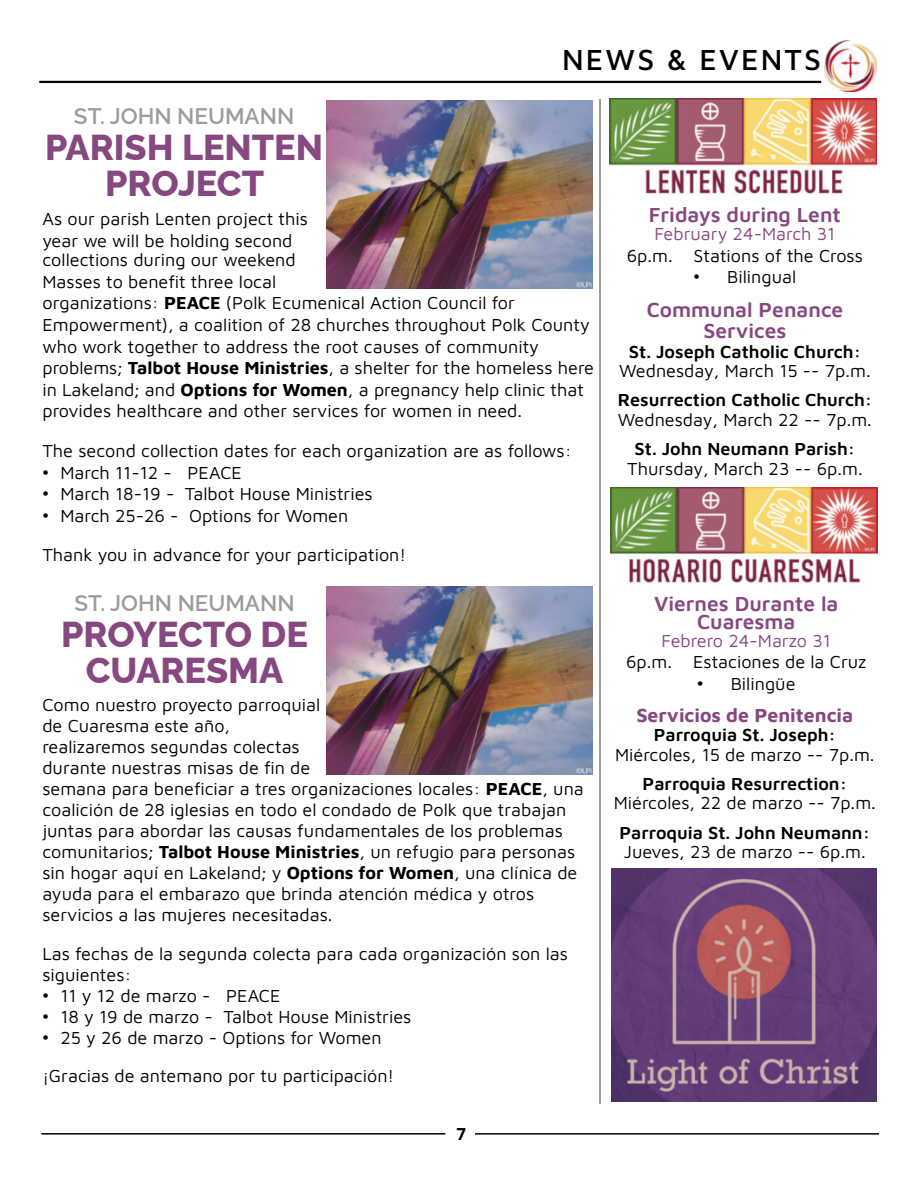
<style>
.page{position:relative;width:918px;height:1188px;background:#fff}
.page>*{position:absolute;margin:0;border:0;box-sizing:border-box;transform-origin:0 0}
.Body_Copy{font:800 36px/36px "Ckqtcx Raleway";color:#874780;text-align:center}
.Body_Copy-2{font:800 36px "Rqngcm Raleway";color:#874780}
.Page_Title_-_Odds{font:500 30px "Maven Pro";letter-spacing:.07em;color:#000}
.Body_Copy-3{font:600 22.5px "Raleway";color:#9c9c9c}
.Subhead1{font:600 21px/18px "Jfpkyr Maven Pro";color:#874780;text-align:center}
.Body_Copy-4{font:600 21px/21px "Jfpkyr Maven Pro";color:#874780;text-align:center}
.Body_Copy-5{font:700 19.5px "Klxyln Maven Pro";color:#874780}
.Body_Copy-6{font:18px/21.6px "Lsjcqv Maven Pro";color:#000}
.Body_Copy-7{font:18px/21px "Pfrgyn Maven Pro";color:#000}
.Body_Copy-8{font:600 18px "Jfpkyr Maven Pro";color:#000}
.Subhead1-2{font:18px "Lsjcqv Maven Pro";color:#000}
.Subhead1-3{font:18px "Lsjcqv Maven Pro";color:#874780}
.Page_Numbers{font:600 18px "Jfpkyr Maven Pro";color:#000}
.s1{font-family:"Klxyln Maven Pro";font-weight:700}
.s2{font-family:"Pfrgyn Maven Pro"}
.s3{font-family:"Kcglmp Maven Pro";font-weight:700}
.s4{font-family:"Arial"}
.s5{font-family:"Lsjcqv Maven Pro"}
</style>
<div class="page">
<hr style="left:475px;top:1133px;width:404px;height:2px;background:#000">
<hr style="left:39px;top:81px;width:782px;height:2px;background:#000">
<svg style="left:824px;top:57px;width:53px;height:35px"></svg>
<img style="left:825px;top:40px;width:51px;height:51px">
<hr style="left:41px;top:1133px;width:404px;height:2px;background:#000">
<hr style="left:600px;top:99px;width:1px;height:1005px;background:#9c9c9c">
<img style="left:609px;top:98px;width:267px;height:97px">
<img style="left:610px;top:488px;width:267px;height:95px">
<img style="left:326px;top:101px;width:267px;height:187px">
<img style="left:326px;top:587px;width:266px;height:187px">
<img style="left:611px;top:868px;width:266px;height:234px">
<p class="Page_Title_-_Odds" style="left:562px;top:39px;width:260px">NEWS &amp; EVENTS</p>
<p class="Body_Copy-3" style="left:74px;top:98px;width:222px">ST. JOHN NEUMANN</p>
<p class="Body_Copy" style="left:45px;top:126px;width:280px">PARISH LENTEN<br>PROJECT</p>
<p class="Body_Copy-6" style="left:42px;top:207px;width:267px">As our parish Lenten project this</p>
<p class="Body_Copy-6" style="left:42px;top:229px;width:252px">year we will be holding second</p>
<p class="Body_Copy-6" style="left:42px;top:248px;width:255px">collections during our weekend</p>
<p class="Body_Copy-7" style="left:42px;top:270px;width:235px">Masses to benefit three local</p>
<p class="Body_Copy-6" style="left:42px;top:291px;width:553px">organizations: <span class="s1">PEACE</span> <span class="s2">(Polk Ecumenical Action Council for Empowerment), a coalition of 28 churches throughout Polk County </span>who work together to address the root causes of community problems; <span class="s3">Talbot House Ministries</span>, a shelter for the homeless here in Lakeland; and <span class="s1">Options for Women</span>, a pregnancy help clinic that provides healthcare and other services for women in need.</p>
<p class="Body_Copy-6" style="left:42px;top:439px;width:531px">The second collection dates for each organization are as follows:</p>
<p class="Body_Copy-7" style="left:42px;top:461px;width:201px"><span class="s4">•</span> March 11-12 - PEACE</p>
<p class="Body_Copy-6" style="left:42px;top:482px;width:332px"><span class="s4">•</span> March 18-19 - Talbot House Ministries</p>
<p class="Body_Copy-7" style="left:42px;top:504px;width:307px"><span class="s4">•</span> March 25-26 - Options for Women</p>
<p class="Body_Copy-6" style="left:42px;top:543px;width:365px">Thank you in advance for your participation!</p>
<p class="Body_Copy-3" style="left:74px;top:585px;width:222px">ST. JOHN NEUMANN</p>
<p class="Body_Copy" style="left:61px;top:612px;width:248px">PROYECTO DE</p>
<p class="Body_Copy-2" style="left:86px;top:641px;width:199px">CUARESMA</p>
<p class="Body_Copy-7" style="left:42px;top:693px;width:279px">Como nuestro proyecto parroquial</p>
<p class="Body_Copy-6" style="left:42px;top:714px;width:189px">de Cuaresma este año,</p>
<p class="Body_Copy-6" style="left:42px;top:735px;width:259px">realizaremos segundas colectas</p>
<p class="Body_Copy-7" style="left:42px;top:756px;width:270px">durante nuestras misas de fin de</p>
<p class="Body_Copy-7" style="left:42px;top:777px;width:543px">semana para beneficiar a tres organizaciones locales: <span class="s1">PEACE</span><span class="s5">, una </span>coalición de 28 iglesias en todo el condado de Polk que trabajan <span class="s5">juntas para abordar las causas fundamentales de los problemas comunitarios;</span> <span class="s3">Talbot House Ministries</span><span class="s5">, un refugio para personas </span>sin hogar aquí en Lakeland; y <span class="s1">Options for Women</span><span class="s5">, una clínica de </span>ayuda para el embarazo que brinda atención médica y otros <span class="s5">servicios a las mujeres necesitadas.</span></p>
<p class="Body_Copy-7" style="left:42px;top:942px;width:527px">Las fechas de la segunda colecta para cada organización son las <span class="s5">siguientes:</span></p>
<p class="Body_Copy-7" style="left:42px;top:984px;width:240px"><span class="s4">•</span> 11 y 12 de marzo - PEACE</p>
<p class="Body_Copy-6" style="left:42px;top:1005px;width:371px"><span class="s4">•</span> 18 y 19 de marzo - Talbot House Ministries</p>
<p class="Body_Copy-6" style="left:42px;top:1026px;width:341px"><span class="s4">•</span> 25 y 26 de marzo - Options for Women</p>
<p class="Body_Copy-7" style="left:42px;top:1064px;width:353px">¡Gracias de antemano por tu participación!</p>
<p class="Page_Numbers" style="left:456px;top:1121px;width:12px">7</p>
<p class="Subhead1" style="left:649px;top:205px;width:194px">Fridays during Lent</p>
<p class="Subhead1-3" style="left:654px;top:222px;width:182px">February 24-March 31</p>
<p class="Subhead1-2" style="left:627px;top:243px;width:238px">6p.m. Stations of the Cross</p>
<p class="Body_Copy-6" style="left:693px;top:265px;width:104px"><span class="s4">•</span> Bilingual</p>
<p class="Body_Copy-4" style="left:647px;top:298px;width:198px">Communal Penance<br>Services</p>
<p class="Body_Copy-8" style="left:629px;top:339px;width:234px">St. Joseph Catholic Church:</p>
<p class="Body_Copy-7" style="left:619px;top:359px;width:253px">Wednesday, March 15 -- 7p.m.</p>
<p class="Body_Copy-8" style="left:618px;top:388px;width:256px">Resurrection Catholic Church:</p>
<p class="Body_Copy-6" style="left:618px;top:408px;width:256px">Wednesday, March 22 -- 7p.m.</p>
<p class="Body_Copy-8" style="left:635px;top:437px;width:222px">St. John Neumann Parish:</p>
<p class="Body_Copy-6" style="left:627px;top:457px;width:237px">Thursday, March 23 -- 6p.m.</p>
<p class="Subhead1" style="left:654px;top:593px;width:186px">Viernes Durante la<br>Cuaresma</p>
<p class="Subhead1-3" style="left:661px;top:628px;width:171px">Febrero 24-Marzo 31</p>
<p class="Subhead1-2" style="left:626px;top:650px;width:242px">6p.m. Estaciones de la Cruz</p>
<p class="Body_Copy-6" style="left:697px;top:672px;width:100px"><span class="s4">•</span> Bilingüe</p>
<p class="Body_Copy-5" style="left:636px;top:702px;width:218px">Servicios de Penitencia</p>
<p class="Body_Copy-8" style="left:654px;top:723px;width:184px">Parroquia St. Joseph:</p>
<p class="Body_Copy-6" style="left:615px;top:742px;width:261px">Miércoles, 15 de marzo -- 7p.m.</p>
<p class="Body_Copy-8" style="left:643px;top:771px;width:206px">Parroquia Resurrection:</p>
<p class="Body_Copy-6" style="left:614px;top:791px;width:264px">Miércoles, 22 de marzo -- 7p.m.</p>
<p class="Body_Copy-8" style="left:620px;top:820px;width:252px">Parroquia St. John Neumann:</p>
<p class="Body_Copy-7" style="left:624px;top:840px;width:243px">Jueves, 23 de marzo -- 6p.m.</p>
</div>
